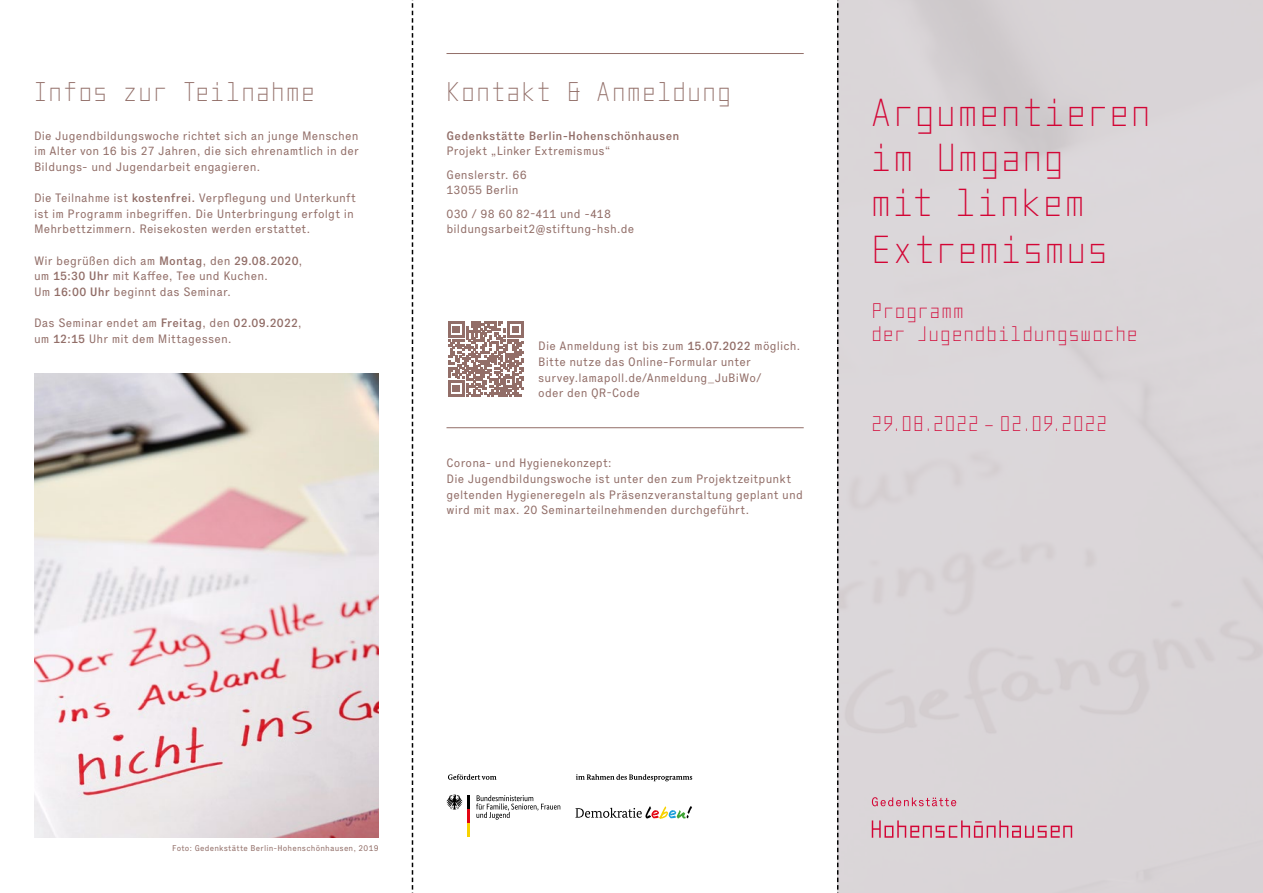
<style>
.page{position:relative;width:1263px;height:893px;background:#fff}
.page>*{position:absolute;margin:0;border:0;box-sizing:border-box;transform-origin:0 0}
.t1{font:100 39px/45.6px "HSH Display";letter-spacing:.085em;color:#d30535}
.t2{font:100 27px "HSH Display";letter-spacing:.085em;color:#926e68}
.t3{font:100 21px/23.4px "HSH Display";letter-spacing:.08em;color:#d30535}
.t4{font:12px/15.6px "Executive";letter-spacing:.015em;color:#926e68}
.t5{font:500 12px "Executive";letter-spacing:.015em;color:#926e68}
.t6{font:8.25px "Executive";letter-spacing:.025em;color:#926e68}
.s1{font-weight:500}
</style>
<div class="page">
<img style="left:34px;top:374px;width:344px;height:464px">
<div style="left:838px;top:0;width:425px;height:893px;background:#dedadd"></div>
<svg style="left:446px;top:795px;width:23px;height:42px"></svg>
<svg style="left:448px;top:774px;width:48px;height:6px"></svg>
<svg style="left:576px;top:774px;width:116px;height:7px"></svg>
<svg style="left:476px;top:795px;width:84px;height:25px"></svg>
<svg style="left:575px;top:806px;width:117px;height:13px"></svg>
<svg style="left:872px;top:797px;width:84px;height:9px"></svg>
<svg style="left:872px;top:820px;width:200px;height:18px"></svg>
<hr style="left:446px;top:53px;width:358px;height:1px;background:#926e68">
<svg style="left:448px;top:321px;width:75px;height:76px"></svg>
<hr style="left:446px;top:427px;width:358px;height:1px;background:#926e68">
<svg style="left:412px;top:0;width:1px;height:893px"></svg>
<svg style="left:837px;top:0;width:1px;height:893px"></svg>
<h2 class="t2" style="left:34px;top:75px;width:282px">Infos zur Teilnahme</h2>
<p class="t4" style="left:34px;top:128px;width:326px;text-align:justify">Die Jugendbildungswoche richtet sich an junge Menschen im Alter von 16 bis 27 Jahren, die sich ehrenamtlich in der Bildungs- und Jugendarbeit engagieren.</p>
<p class="t4" style="left:34px;top:190px;width:324px">Die Teilnahme ist <span class="s1">kostenfrei.</span> Verpflegung und Unterkunft ist im Programm inbegriffen. Die Unterbringung erfolgt in<br>Mehrbettzimmern. Reisekosten werden erstattet.</p>
<p class="t4" style="left:34px;top:253px;width:270px">Wir begrüßen dich am <span class="s1">Montag</span>, den <span class="s1">29.08.2020</span>, um <span class="s1">15:30 Uhr</span> mit Kaffee, Tee und Kuchen.<br>Um <span class="s1">16:00 Uhr</span> beginnt das Seminar.</p>
<p class="t4" style="left:34px;top:315px;width:269px">Das Seminar endet am <span class="s1">Freitag</span>, den <span class="s1">02.09.2022</span>, um <span class="s1">12:15</span> Uhr mit dem Mittagessen.</p>
<h2 class="t2" style="left:446px;top:75px;width:285px">Kontakt &amp; Anmeldung</h2>
<p class="t5" style="left:446px;top:128px;width:234px">Gedenkstätte Berlin-Hohenschönhausen</p>
<p class="t4" style="left:446px;top:140px;width:165px;line-height:23.4px">Projekt „Linker Extremismus“<br>Genslerstr. 66</p>
<p class="t4" style="left:446px;top:179px;width:166px;line-height:23.4px">13055 Berlin<br>030 / 98 60 82-411 und -418</p>
<p class="t4" style="left:446px;top:221px;width:189px">bildungsarbeit2@stiftung-hsh.de</p>
<p class="t4" style="left:538px;top:338px;width:264px">Die Anmeldung ist bis zum <span class="s1">15.07.2022</span> möglich.<br>Bitte nutze das Online-Formular unter survey.lamapoll.de/Anmeldung_JuBiWo/<br>oder den QR-Code</p>
<p class="t4" style="left:446px;top:455px;width:358px">Corona- und Hygienekonzept:<br>Die Jugendbildungswoche ist unter den zum Projektzeitpunkt geltenden Hygieneregeln als Präsenzveranstaltung geplant und wird mit max. 20 Seminarteilnehmenden durchgeführt.</p>
<h1 class="t1" style="left:872px;top:89px;width:279px">Argumentieren im Umgang<br>mit linkem<br>Extremismus</h1>
<h3 class="t3" style="left:872px;top:298px;width:267px">Programm<br>der Jugendbildungswoche</h3>
<h3 class="t3" style="left:872px;top:412px;width:236px">29.08.2022 – 02.09.2022</h3>
<p class="t6" style="left:172px;top:843px;width:208px">Foto: Gedenkstätte Berlin-Hohenschönhausen, 2019</p>
</div>
